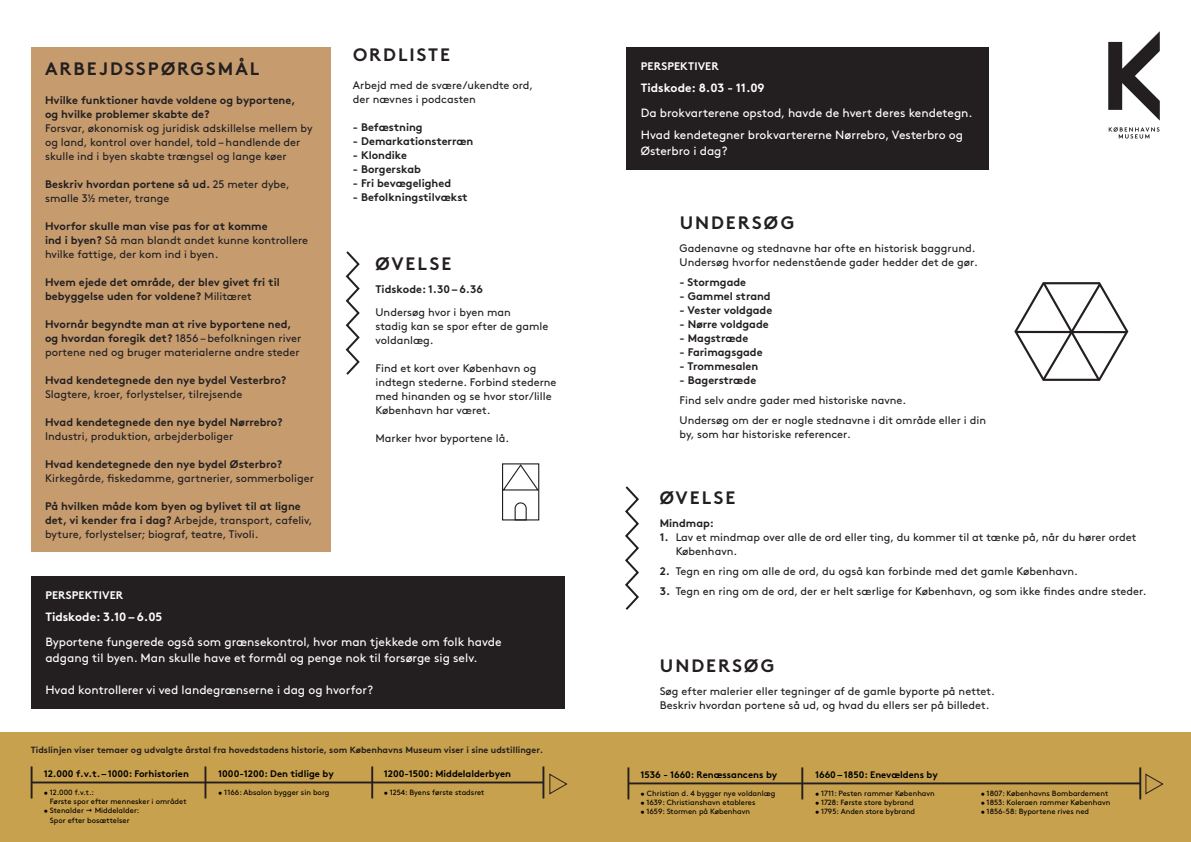
<style>
.page{position:relative;width:1191px;height:842px;background:#fff}
.page>*{position:absolute;margin:0;border:0;box-sizing:border-box;transform-origin:0 0}
.t1{font:700 18px "Brown Std";letter-spacing:.11em;color:#231f20}
.t2{font:12px/16px "Brown Std";color:#fff}
.t3{font:700 12px "Brown Std";color:#fff}
.t4{font:11px/14px "Brown Std";color:#231f20}
.t5{font:700 11px "Brown Std";color:#231f20}
.t6{font:700 11px "Brown Std";letter-spacing:.01em;color:#fff}
.t7{font:700 9.5px "Brown Std";color:#000}
.t8{font:700 9px "Brown Std";color:#231f20}
.t9{font:7.6px/9.1px "Brown Std";color:#000}
.s1{font-weight:700}
.s2{font-weight:400}
</style>
<div class="page">
<div style="left:0;top:733px;width:1191px;height:109px;background:#c8a14e"></div>
<div style="left:31px;top:47px;width:300px;height:505px;background:#c69c6f"></div>
<hr style="left:32px;top:781px;width:511px;height:2px;background:#231f20">
<hr style="left:31px;top:766px;width:2px;height:32px;background:#231f20">
<hr style="left:542px;top:766px;width:2px;height:32px;background:#231f20">
<hr style="left:204px;top:766px;width:2px;height:32px;background:#231f20">
<hr style="left:371px;top:766px;width:2px;height:32px;background:#231f20">
<svg style="left:1108px;top:32px;width:51px;height:88px"></svg>
<svg style="left:1108px;top:127px;width:51px;height:12px"></svg>
<svg style="left:504px;top:464px;width:36px;height:27px"></svg>
<svg style="left:514px;top:502px;width:13px;height:19px"></svg>
<div style="left:502px;top:463px;width:37px;height:57px;border:1px solid #231f20"></div>
<svg style="left:1014px;top:282px;width:115px;height:99px"></svg>
<hr style="left:1016px;top:331px;width:110px;height:2px;background:#231f20">
<div style="left:626px;top:47px;width:362px;height:123px;background:#231f20"></div>
<div style="left:31px;top:576px;width:533px;height:133px;background:#231f20"></div>
<hr style="left:628px;top:782px;width:512px;height:2px;background:#231f20">
<hr style="left:627px;top:767px;width:2px;height:32px;background:#231f20">
<hr style="left:1139px;top:767px;width:2px;height:32px;background:#231f20">
<hr style="left:801px;top:767px;width:2px;height:32px;background:#231f20">
<svg style="left:549px;top:773px;width:18px;height:22px"></svg>
<svg style="left:1145px;top:773px;width:18px;height:22px"></svg>
<svg style="left:345px;top:251px;width:15px;height:124px"></svg>
<svg style="left:625px;top:486px;width:14px;height:124px"></svg>
<p class="t1" style="left:45px;top:58px;width:216px">ARBEJDSSPØRGSMÅL</p>
<p class="t5" style="left:45px;top:93px;width:252px">Hvilke funktioner havde voldene og byportene,</p>
<p class="t5" style="left:45px;top:107px;width:166px">og hvilke problemer skabte de?</p>
<p class="t4" style="left:45px;top:121px;width:269px">Forsvar, økonomisk og juridisk adskillelse mellem by og land, kontrol over handel, told – handlende der skulle ind i byen skabte trængsel og lange køer</p>
<p class="t4" style="left:45px;top:177px;width:246px"><span class="s1">Beskriv hvordan portene så ud.</span> 25 meter dybe, smalle 3½ meter, trange</p>
<p class="t5" style="left:45px;top:219px;width:224px">Hvorfor skulle man vise pas for at komme</p>
<p class="t4" style="left:45px;top:233px;width:264px"><span class="s1">ind i byen?</span> Så man blandt andet kunne kontrollere hvilke fattige, der kom ind i byen.</p>
<p class="t5" style="left:45px;top:275px;width:236px">Hvem ejede det område, der blev givet fri til</p>
<p class="t5" style="left:45px;top:289px;width:208px">bebyggelse uden for voldene? <span class="s2">Militæret</span></p>
<p class="t5" style="left:45px;top:317px;width:248px">Hvornår begyndte man at rive byportene ned,</p>
<p class="t4" style="left:45px;top:331px;width:258px"><span class="s1">og hvordan foregik det?</span> 1856 – befolkningen river portene ned og bruger materialerne andre steder</p>
<p class="t5" style="left:45px;top:373px;width:243px">Hvad kendetegnede den nye bydel Vesterbro?</p>
<p class="t4" style="left:45px;top:387px;width:199px">Slagtere, kroer, forlystelser, tilrejsende</p>
<p class="t5" style="left:45px;top:415px;width:239px">Hvad kendetegnede den nye bydel Nørrebro?</p>
<p class="t4" style="left:45px;top:429px;width:190px">Industri, produktion, arbejderboliger</p>
<p class="t5" style="left:45px;top:457px;width:239px">Hvad kendetegnede den nye bydel Østerbro?</p>
<p class="t4" style="left:45px;top:471px;width:270px">Kirkegårde, fiskedamme, gartnerier, sommerboliger</p>
<p class="t4" style="left:45px;top:499px;width:269px"><span class="s1">På hvilken måde kom byen og bylivet til at ligne det, vi kender fra i dag?</span> Arbejde, transport, cafeliv, byture, forlystelser; biograf, teatre, Tivoli.</p>
<p class="t1" style="left:353px;top:43px;width:98px">ORDLISTE</p>
<p class="t4" style="left:353px;top:78px;width:182px">Arbejd med de svære/ukendte ord,</p>
<p class="t4" style="left:353px;top:92px;width:124px">der nævnes i podcasten</p>
<p class="t5" style="left:353px;top:120px;width:71px">- Befæstning</p>
<p class="t5" style="left:353px;top:134px;width:122px">- Demarkationsterræn</p>
<p class="t5" style="left:353px;top:148px;width:56px">- Klondike</p>
<p class="t5" style="left:353px;top:162px;width:69px">- Borgerskab</p>
<p class="t5" style="left:353px;top:176px;width:100px">- Fri bevægelighed</p>
<p class="t5" style="left:353px;top:190px;width:116px">- Befolkningstilvækst</p>
<p class="t1" style="left:375px;top:252px;width:77px">ØVELSE</p>
<p class="t5" style="left:375px;top:282px;width:109px">Tidskode: 1.30 – 6.36</p>
<p class="t4" style="left:375px;top:305px;width:137px">Undersøg hvor i byen man</p>
<p class="t4" style="left:375px;top:319px;width:174px">stadig kan se spor efter de gamle</p>
<p class="t4" style="left:375px;top:333px;width:60px">voldanlæg.</p>
<p class="t4" style="left:375px;top:361px;width:183px">Find et kort over København og indtegn stederne. Forbind stederne med hinanden og se hvor stor/lille<br>København har været.</p>
<p class="t4" style="left:375px;top:431px;width:135px">Marker hvor byportene lå.</p>
<p class="t6" style="left:45px;top:589px;width:79px">PERSPEKTIVER</p>
<p class="t3" style="left:45px;top:610px;width:118px">Tidskode: 3.10 – 6.05</p>
<p class="t2" style="left:45px;top:634px;width:458px">Byportene fungerede også som grænsekontrol, hvor man tjekkede om folk havde</p>
<p class="t2" style="left:45px;top:650px;width:434px">adgang til byen. Man skulle have et formål og penge nok til forsørge sig selv.</p>
<p class="t2" style="left:45px;top:682px;width:329px">Hvad kontrollerer vi ved landegrænserne i dag og hvorfor?</p>
<p class="t8" style="left:31px;top:744px;width:514px">Tidslinjen viser temaer og udvalgte årstal fra hovedstadens historie, som Københavns Museum viser i sine udstillinger.</p>
<p class="t7" style="left:44px;top:768px;width:147px">12.000 f.v.t. – 1000: Forhistorien</p>
<p class="t9" style="left:50px;top:788px;width:138px;text-indent:-6px">• 12.000 f.v.t.:<br>Første spor efter mennesker i området</p>
<p class="t9" style="left:44px;top:806px;width:42px">• Stenalder</p>
<p class="t9" style="left:50px;top:806px;width:91px;text-indent:45px">Middelalder:<br>Spor efter bosættelser</p>
<p class="t7" style="left:218px;top:768px;width:117px">1000-1200: Den tidlige by</p>
<p class="t9" style="left:218px;top:788px;width:113px">• 1166: Absalon bygger sin borg</p>
<p class="t7" style="left:384px;top:768px;width:129px">1200-1500: Middelalderbyen</p>
<p class="t9" style="left:384px;top:788px;width:102px">• 1254: Byens første stadsret</p>
<p class="t6" style="left:641px;top:60px;width:79px">PERSPEKTIVER</p>
<p class="t3" style="left:641px;top:81px;width:125px">Tidskode: 8.03 - 11.09</p>
<p class="t2" style="left:641px;top:105px;width:333px">Da brokvarterene opstod, havde de hvert deres kendetegn.</p>
<p class="t2" style="left:641px;top:127px;width:324px">Hvad kendetegner brokvartererne Nørrebro, Vesterbro og<br>Østerbro i dag?</p>
<p class="t1" style="left:679px;top:212px;width:116px">UNDERSØG</p>
<p class="t4" style="left:679px;top:241px;width:297px">Gadenavne og stednavne har ofte en historisk baggrund.</p>
<p class="t4" style="left:679px;top:255px;width:300px">Undersøg hvorfor nedenstående gader hedder det de gør.</p>
<p class="t5" style="left:679px;top:276px;width:68px">- Stormgade</p>
<p class="t5" style="left:679px;top:290px;width:93px">- Gammel strand</p>
<p class="t5" style="left:679px;top:304px;width:94px">- Vester voldgade</p>
<p class="t5" style="left:679px;top:318px;width:91px">- Nørre voldgade</p>
<p class="t5" style="left:679px;top:332px;width:70px">- Magstræde</p>
<p class="t5" style="left:679px;top:346px;width:84px">- Farimagsgade</p>
<p class="t5" style="left:679px;top:360px;width:80px">- Trommesalen</p>
<p class="t5" style="left:679px;top:374px;width:78px">- Bagerstræde</p>
<p class="t4" style="left:679px;top:393px;width:228px">Find selv andre gader med historiske navne.</p>
<p class="t4" style="left:679px;top:413px;width:308px">Undersøg om der er nogle stednavne i dit område eller i din by, som har historiske referencer.</p>
<p class="t1" style="left:660px;top:487px;width:77px">ØVELSE</p>
<p class="t5" style="left:660px;top:517px;width:56px">Mindmap:</p>
<p class="t4" style="left:676px;top:531px;width:462px;text-indent:-16px"><span class="s1">1.</span> Lav et mindmap over alle de ord eller ting, du kommer til at tænke på, når du hører ordet<br>København.</p>
<p class="t4" style="left:660px;top:565px;width:420px"><span class="s1">2.</span> Tegn en ring om alle de ord, du også kan forbinde med det gamle København.</p>
<p class="t4" style="left:660px;top:585px;width:488px"><span class="s1">3.</span> Tegn en ring om de ord, der er helt særlige for København, og som ikke findes andre steder.</p>
<p class="t1" style="left:660px;top:654px;width:116px">UNDERSØG</p>
<p class="t4" style="left:660px;top:684px;width:336px">Søg efter malerier eller tegninger af de gamle byporte på nettet.</p>
<p class="t4" style="left:660px;top:698px;width:331px">Beskriv hvordan portene så ud, og hvad du ellers ser på billedet.</p>
<p class="t9" style="left:640px;top:700px;width:52px">• 12.000 f.v.t.:</p>
<p class="t9" style="left:815px;top:700px;width:113px">• 1166: Absalon bygger sin borg</p>
<p class="t7" style="left:640px;top:769px;width:138px">1536 - 1660: Renæssancens by</p>
<p class="t9" style="left:640px;top:789px;width:136px">• Christian d. 4 bygger nye voldanlæg</p>
<p class="t9" style="left:640px;top:798px;width:116px">• 1639: Christianshavn etableres</p>
<p class="t9" style="left:640px;top:807px;width:111px">• 1659: Stormen på København</p>
<p class="t7" style="left:815px;top:769px;width:124px">1660 – 1850: Enevældens by</p>
<p class="t9" style="left:815px;top:789px;width:121px">• 1711: Pesten rammer København</p>
<p class="t9" style="left:815px;top:798px;width:100px">• 1728: Første store bybrand</p>
<p class="t9" style="left:815px;top:807px;width:102px">• 1795: Anden store bybrand</p>
<p class="t9" style="left:980px;top:789px;width:129px">• 1807: Københavns Bombardement</p>
<p class="t9" style="left:980px;top:798px;width:131px">• 1853: Koleraen rammer København</p>
<p class="t9" style="left:980px;top:807px;width:110px">• 1856-58: Byportene rives ned</p>
</div>
